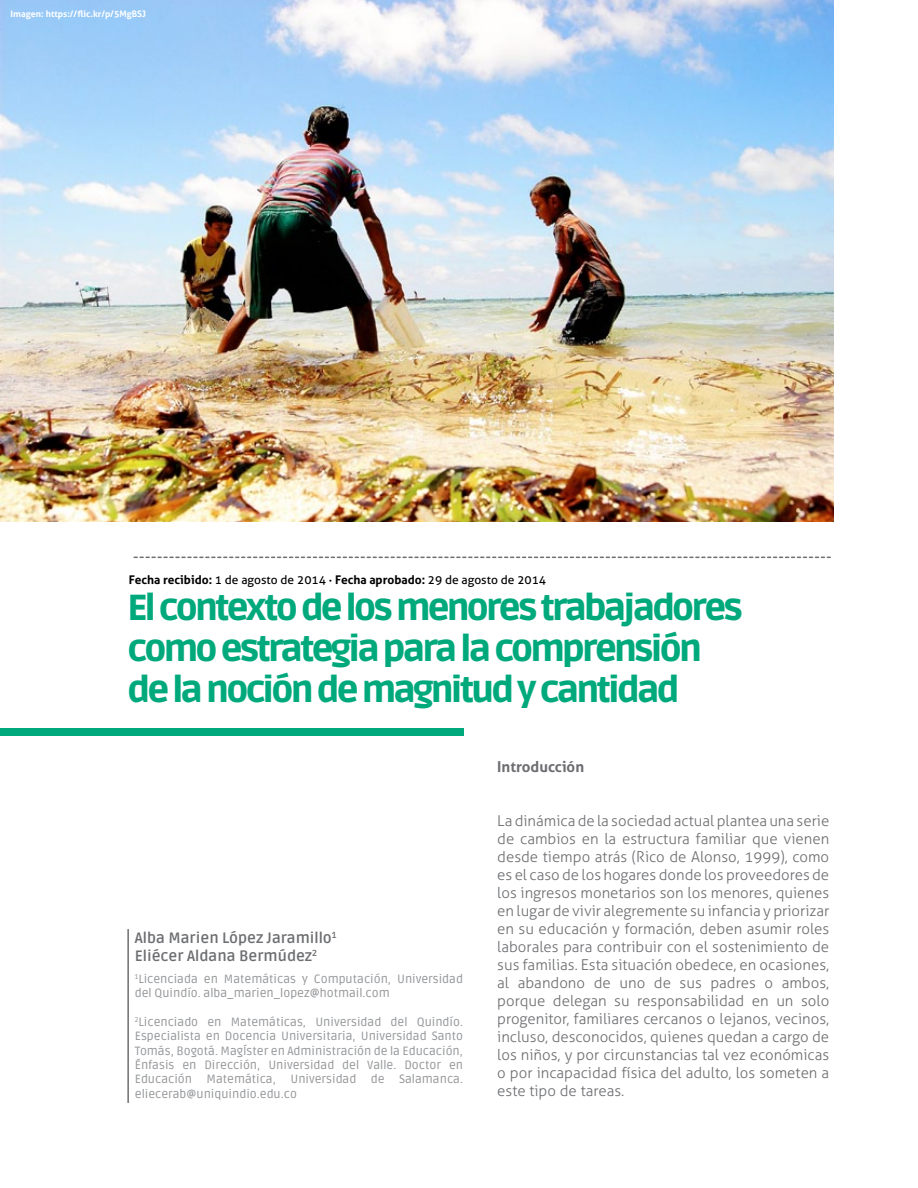
<style>
.page{position:relative;width:918px;height:1188px;background:#fff}
.page>*{position:absolute;margin:0;border:0;box-sizing:border-box;transform-origin:0 0}
.t1{font:900 36px/41px "Ruda";letter-spacing:-.075em;color:#00a97c}
.t2{font:300 15px/18px "Aller";color:#6d6e71;text-align:justify}
.t3{font:700 15px/18px "Ruda";color:#6d6e71}
.t4{font:700 15px "Aller";color:#6d6e71}
.t5{font:12px/14.4px "Ruda";color:#939598}
.t6{font:12px "Aller";color:#000}
.t7{font:700 9px "Aller";color:#fff}
.s1{font-weight:700}
</style>
<div class="page">
<svg style="left:134px;top:557px;width:696px;height:1px"></svg>
<hr style="left:127px;top:929px;width:2px;height:174px;background:#6d6e71">
<div style="left:0;top:728px;width:464px;height:7px;background:#00a97c"></div>
<img style="left:0;top:0;width:834px;height:521px">
<p class="t7" style="left:11px;top:9px;width:137px">Imagen: https://flic.kr/p/5MgBSJ</p>
<p class="t6" style="left:129px;top:573px;width:419px"><span class="s1">Fecha recibido:</span> 1 de agosto de 2014 <span class="s1">· Fecha aprobado:</span> 29 de agosto de 2014</p>
<h1 class="t1" style="left:128px;top:589px;width:617px">El contexto de los menores trabajadores como estrategia para la comprensión de la noción de magnitud y cantidad</h1>
<p class="t3" style="left:135px;top:929px;width:203px">Alba Marien López Jaramillo<sup>1<br></sup>Eliécer Aldana Bermúdez<sup>2</sup></p>
<p class="t5" style="left:135px;top:972px;width:330px"><sup>1</sup>Licenciada en Matemáticas y Computación, Universidad del Quindío. alba_marien_lopez@hotmail.com</p>
<p class="t5" style="left:135px;top:1015px;width:330px;text-align:justify"><sup>2</sup>Licenciado en Matemáticas, Universidad del Quindío.<br>Especialista en Docencia Universitaria, Universidad Santo Tomás, Bogotá. MagÍster en Administración de la Educación, Énfasis en Dirección, Universidad del Valle. Doctor en Educación Matemática, Universidad de Salamanca. eliecerab@uniquindio.edu.co</p>
<p class="t4" style="left:497px;top:758px;width:88px">Introducción</p>
<p class="t2" style="left:497px;top:812px;width:334px">La dinámica de la sociedad actual plantea una serie de cambios en la estructura familiar que vienen desde tiempo atrás (Rico de Alonso, 1999), como es el caso de los hogares donde los proveedores de los ingresos monetarios son los menores, quienes en lugar de vivir alegremente su infancia y priorizar en su educación y formación, deben asumir roles laborales para contribuir con el sostenimiento de sus familias. Esta situación obedece, en ocasiones, al abandono de uno de sus padres o ambos, porque delegan su responsabilidad en un solo progenitor, familiares cercanos o lejanos, vecinos, incluso, desconocidos, quienes quedan a cargo de los niños, y por circunstancias tal vez económicas o por incapacidad física del adulto, los someten a este tipo de tareas.</p>
</div>
